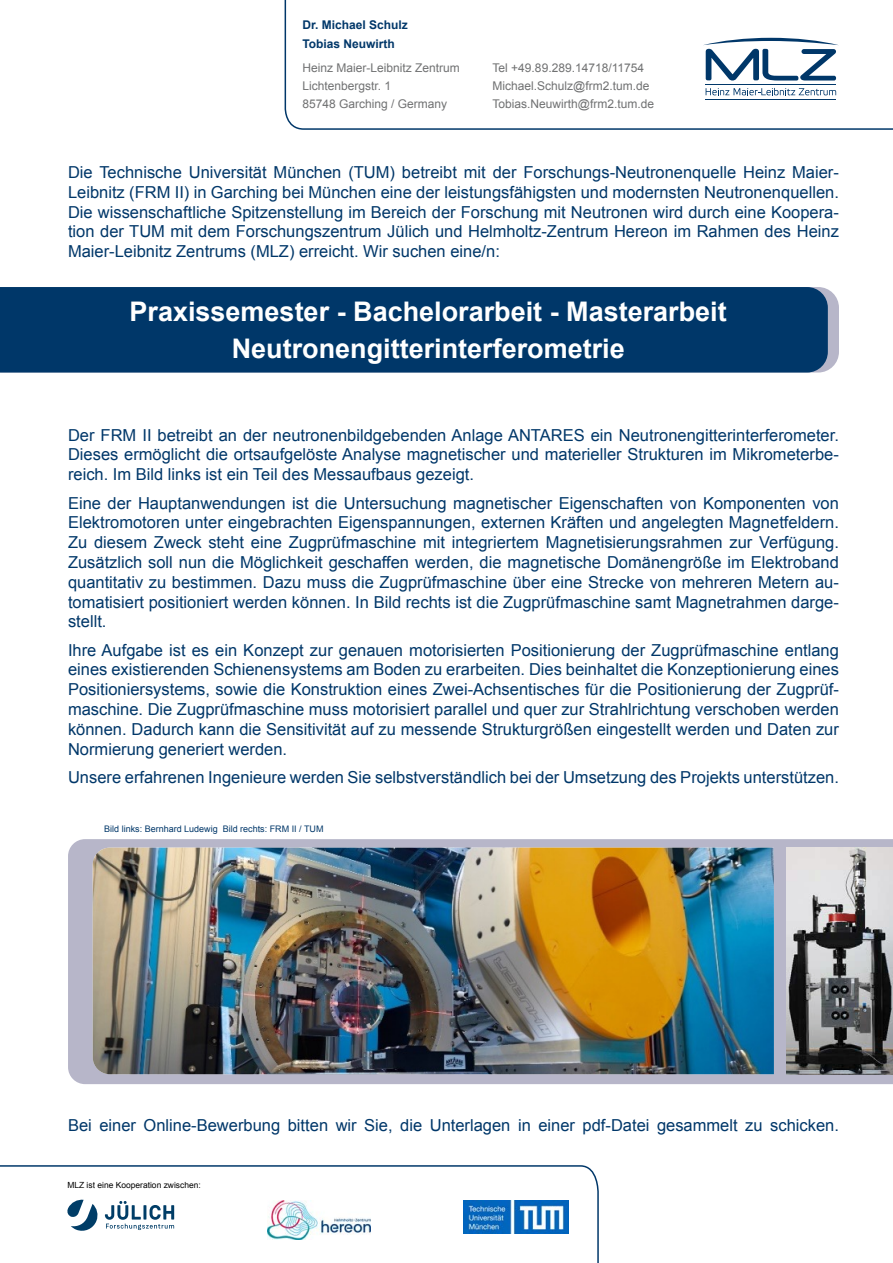
<style>
.page{position:relative;width:893px;height:1263px;background:#fff}
.page>*{position:absolute;margin:0;border:0;box-sizing:border-box;transform-origin:0 0}
.Titel_Weiß{font:700 27px "Arial";color:#fff}
.Fließtext_Anzeige{font:16.5px/19.8px "Arial";color:#003769;text-align:justify}
.Fließtext{font:12px "Arial";color:#707172}
.Name{font:700 12px "Arial";color:#003769}
.Fließtext_Anzeige-2{font:9px "Arial";color:#003769}
.t1{font:8.4px "Arial";color:#000}
</style>
<div class="page">
<svg style="left:68px;top:839px;width:825px;height:245px;background:#b7b6c8"></svg>
<div style="left:0;top:287px;width:828px;height:85px;background:#003769"></div>
<svg style="left:0;top:1165px;width:599px;height:98px"></svg>
<svg style="left:67px;top:1200px;width:107px;height:31px"></svg>
<img style="left:267px;top:1200px;width:104px;height:40px">
<img style="left:463px;top:1200px;width:106px;height:34px">
<img style="left:93px;top:848px;width:681px;height:226px">
<img style="left:786px;top:848px;width:106px;height:226px">
<svg style="left:284px;top:0;width:609px;height:130px"></svg>
<p class="Name" style="left:302px;top:17px;width:107px">Dr. Michael Schulz</p>
<p class="Name" style="left:302px;top:35px;width:94px">Tobias Neuwirth</p>
<p class="Fließtext" style="left:302px;top:60px;width:159px">Heinz Maier-Leibnitz Zentrum</p>
<p class="Fließtext" style="left:302px;top:78px;width:90px">Lichtenbergstr. 1</p>
<p class="Fließtext" style="left:302px;top:96px;width:146px">85748 Garching / Germany</p>
<p class="Fließtext" style="left:493px;top:60px;width:153px">Tel +49.89.289.14718/11754</p>
<p class="Fließtext" style="left:493px;top:78px;width:158px">Michael.Schulz@frm2.tum.de</p>
<p class="Fließtext" style="left:493px;top:96px;width:163px">Tobias.Neuwirth@frm2.tum.de</p>
<p class="Fließtext_Anzeige" style="left:68px;top:162px;width:772px">Die Technische Universität München (TUM) betreibt mit der Forschungs-Neutronenquelle Heinz Maier-Leibnitz (FRM II) in Garching bei München eine der leistungsfähigsten und modernsten Neutronenquellen.<br>Die wissenschaftliche Spitzenstellung im Bereich der Forschung mit Neutronen wird durch eine Koopera&shy;tion der TUM mit dem Forschungszentrum Jülich und Helmholtz-Zentrum Hereon im Rahmen des Heinz Maier-Leibnitz Zentrums (MLZ) erreicht. Wir suchen eine/n:</p>
<p class="Titel_Weiß" style="left:130px;top:294px;width:599px">Praxissemester - Bachelorarbeit - Masterarbeit</p>
<p class="Titel_Weiß" style="left:232px;top:331px;width:395px">Neutronengitterinterferometrie</p>
<p class="Fließtext_Anzeige" style="left:68px;top:425px;width:772px">Der FRM II betreibt an der neutronenbildgebenden Anlage ANTARES ein Neutronengitterinterferometer.<br>Dieses ermöglicht die ortsaufgelöste Analyse magnetischer und materieller Strukturen im Mikrometerbe&shy;reich. Im Bild links ist ein Teil des Messaufbaus gezeigt.</p>
<p class="Fließtext_Anzeige" style="left:68px;top:493px;width:772px">Eine der Hauptanwendungen ist die Untersuchung magnetischer Eigenschaften von Komponenten von Elektromotoren unter eingebrachten Eigenspannungen, externen Kräften und angelegten Magnetfeldern.<br>Zu diesem Zweck steht eine Zugprüfmaschine mit integriertem Magnetisierungsrahmen zur Verfügung.<br>Zusätzlich soll nun die Möglichkeit geschaffen werden, die magnetische Domänengröße im Elektroband quantitativ zu bestimmen. Dazu muss die Zugprüfmaschine über eine Strecke von mehreren Metern au&shy;tomatisiert positioniert werden können. In Bild rechts ist die Zugprüfmaschine samt Magnetrahmen darge&shy;stellt.</p>
<p class="Fließtext_Anzeige" style="left:68px;top:640px;width:772px">Ihre Aufgabe ist es ein Konzept zur genauen motorisierten Positionierung der Zugprüfmaschine entlang eines existierenden Schienensystems am Boden zu erarbeiten. Dies beinhaltet die Konzeptionierung eines Positioniersystems, sowie die Konstruktion eines Zwei-Achsentisches für die Positionierung der Zugprüf&shy;maschine. Die Zugprüfmaschine muss motorisiert parallel und quer zur Strahlrichtung verschoben werden können. Dadurch kann die Sensitivität auf zu messende Strukturgrößen eingestellt werden und Daten zur Normierung generiert werden.</p>
<p class="Fließtext_Anzeige" style="left:68px;top:767px;width:772px">Unsere erfahrenen Ingenieure werden Sie selbstverständlich bei der Umsetzung des Projekts unterstützen.</p>
<p class="Fließtext_Anzeige-2" style="left:104px;top:823px;width:221px">Bild links: Bernhard Ludewig Bild rechts: FRM II / TUM</p>
<p class="Fließtext_Anzeige" style="left:68px;top:1115px;width:772px">Bei einer Online-Bewerbung bitten wir Sie, die Unterlagen in einer pdf-Datei gesammelt zu schicken.</p>
<p class="t1" style="left:67px;top:1180px;width:135px">MLZ ist eine Kooperation zwischen:</p>
</div>
